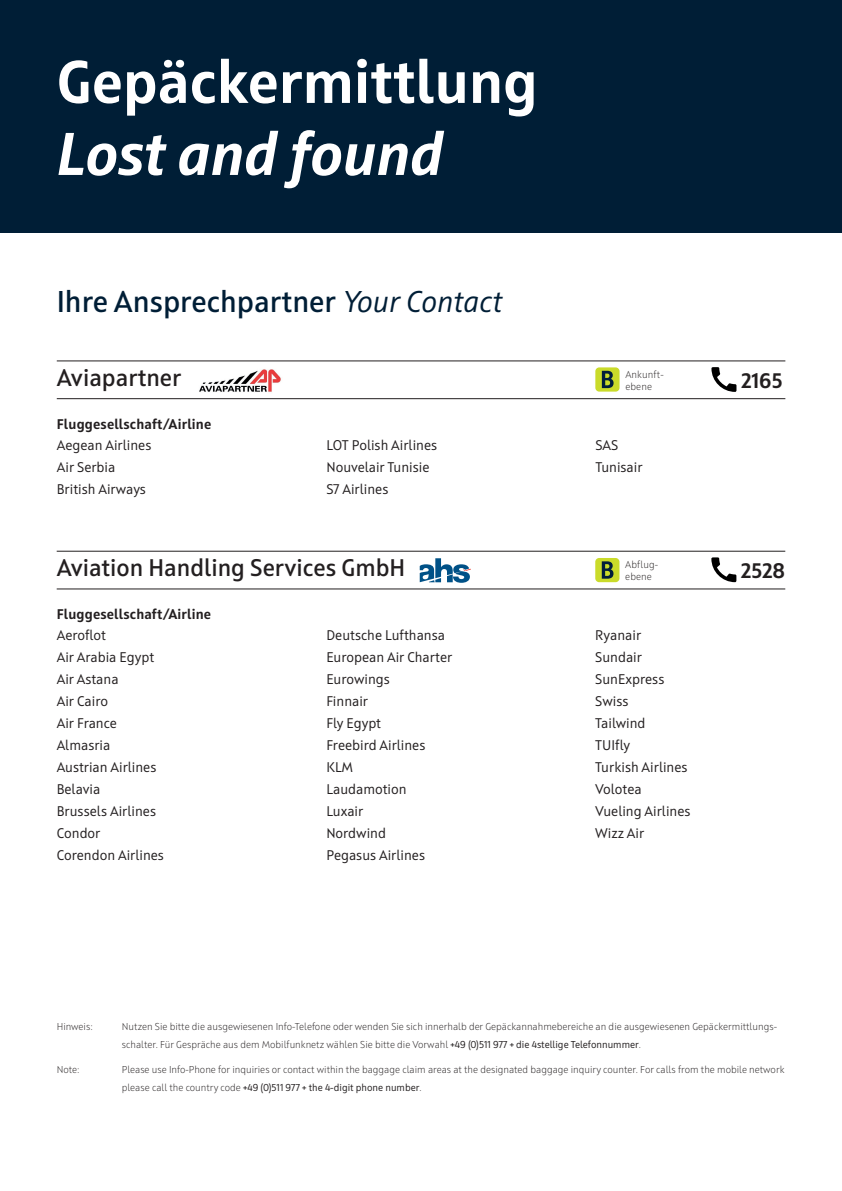
<style>
.page{position:relative;width:842px;height:1191px;background:#fff}
.page>*{position:absolute;margin:0;border:0;box-sizing:border-box;transform-origin:0 0}
.t1{font:700 60px "Squad";color:#fff}
.t2{font:italic 700 60px "Squad";color:#fff}
.t3{font:600 30px "Squad";color:#001e36}
.t4{font:600 24px "Squad";color:#231f20}
.t5{font:700 21px "Squad";color:#231f20}
.t6{font:14px/22px "Squad";color:#231f20}
.t7{font:700 14px "Squad";letter-spacing:.01em;color:#231f20}
.t8{font:300 10px/18px "Squad";color:#231f20}
.s1{font-weight:400;font-style:italic}
.s2{font-weight:400}
</style>
<div class="page">
<div style="left:595px;top:558px;width:24px;height:24px;background:#cadb2a;border-radius:4px"></div>
<svg style="left:602px;top:561px;width:11px;height:17px"></svg>
<div style="left:0;top:0;width:842px;height:232px;background:#001e36"></div>
<svg style="left:420px;top:558px;width:51px;height:25px"></svg>
<hr style="left:57px;top:551px;width:728px;height:1px;background:#231f20">
<hr style="left:57px;top:588px;width:728px;height:1px;background:#231f20">
<svg style="left:711px;top:557px;width:25px;height:25px"></svg>
<div style="left:595px;top:367px;width:24px;height:24px;background:#cadb2a;border-radius:4px"></div>
<svg style="left:602px;top:371px;width:11px;height:17px"></svg>
<img style="left:199px;top:369px;width:82px;height:23px">
<hr style="left:57px;top:360px;width:728px;height:1px;background:#231f20">
<hr style="left:57px;top:398px;width:728px;height:1px;background:#231f20">
<svg style="left:711px;top:367px;width:25px;height:25px"></svg>
<p class="t1" style="left:57px;top:44px;width:483px">Gepäckermittlung</p>
<p class="t2" style="left:57px;top:116px;width:388px">Lost and found</p>
<p class="t3" style="left:57px;top:283px;width:447px">Ihre Ansprechpartner <span class="s1">Your Contact</span></p>
<p class="t4" style="left:57px;top:363px;width:126px">Aviapartner</p>
<p class="t7" style="left:57px;top:415px;width:156px">Fluggesellschaft/Airline</p>
<p class="t8" style="left:625px;top:365px;width:40px">Ankunft-</p>
<p class="t8" style="left:625px;top:377px;width:28px">ebene</p>
<p class="t6" style="left:57px;top:434px;width:96px">Aegean Airlines</p>
<p class="t6" style="left:57px;top:456px;width:60px">Air Serbia</p>
<p class="t6" style="left:57px;top:478px;width:91px">British Airways</p>
<h3 class="t6" style="left:326px;top:434px;width:112px">LOT Polish Airlines<br>Nouvelair Tunisie<br>S7 Airlines</h3>
<h3 class="t6" style="left:595px;top:434px;width:49px">SAS<br>Tunisair</h3>
<p class="t4" style="left:57px;top:553px;width:350px">Aviation Handling Services GmbH</p>
<p class="t7" style="left:57px;top:605px;width:156px">Fluggesellschaft/Airline</p>
<p class="t6" style="left:57px;top:624px;width:51px">Aeroflot</p>
<p class="t6" style="left:57px;top:646px;width:99px">Air Arabia Egypt</p>
<p class="t6" style="left:57px;top:668px;width:63px">Air Astana</p>
<p class="t6" style="left:57px;top:690px;width:53px">Air Cairo</p>
<p class="t6" style="left:57px;top:712px;width:62px">Air France</p>
<p class="t6" style="left:57px;top:734px;width:55px">Almasria</p>
<p class="t6" style="left:57px;top:756px;width:101px">Austrian Airlines</p>
<p class="t6" style="left:57px;top:778px;width:45px">Belavia</p>
<p class="t6" style="left:57px;top:800px;width:101px">Brussels Airlines</p>
<p class="t6" style="left:57px;top:822px;width:45px">Condor</p>
<p class="t6" style="left:57px;top:844px;width:109px">Corendon Airlines</p>
<p class="t6" style="left:326px;top:624px;width:120px">Deutsche Lufthansa</p>
<p class="t6" style="left:326px;top:646px;width:127px">European Air Charter<br>Eurowings</p>
<p class="t6" style="left:326px;top:690px;width:43px">Finnair</p>
<p class="t6" style="left:326px;top:712px;width:56px">Fly Egypt</p>
<p class="t6" style="left:326px;top:734px;width:101px">Freebird Airlines</p>
<p class="t6" style="left:326px;top:756px;width:28px">KLM</p>
<p class="t6" style="left:326px;top:778px;width:82px">Laudamotion</p>
<p class="t6" style="left:326px;top:800px;width:38px">Luxair</p>
<p class="t6" style="left:326px;top:822px;width:61px">Nordwind</p>
<p class="t6" style="left:326px;top:844px;width:100px">Pegasus Airlines</p>
<p class="t8" style="left:625px;top:555px;width:34px">Abflug-</p>
<p class="t8" style="left:625px;top:567px;width:28px">ebene</p>
<p class="t6" style="left:595px;top:624px;width:47px">Ryanair</p>
<p class="t6" style="left:595px;top:646px;width:48px">Sundair</p>
<p class="t6" style="left:595px;top:668px;width:71px">SunExpress</p>
<p class="t6" style="left:595px;top:690px;width:35px">Swiss</p>
<p class="t6" style="left:595px;top:712px;width:52px">Tailwind</p>
<p class="t6" style="left:595px;top:734px;width:36px">TUIfly</p>
<p class="t6" style="left:595px;top:756px;width:94px">Turkish Airlines</p>
<p class="t6" style="left:595px;top:778px;width:97px">Volotea<br>Vueling Airlines</p>
<p class="t6" style="left:595px;top:822px;width:51px">Wizz Air</p>
<p class="t5" style="left:741px;top:367px;width:43px">2165</p>
<p class="t5" style="left:741px;top:557px;width:46px">2528</p>
<p class="t8" style="left:57px;top:1018px;width:38px">Hinweis:</p>
<p class="t8" style="left:122px;top:1018px;width:657px">Nutzen Sie bitte die ausgewiesenen Info-Telefone oder wenden Sie sich innerhalb der Gepäckannahmebereiche an die ausgewiesenen Gepäckermittlungs&shy;schalter. Für Gespräche aus dem Mobilfunknetz wählen Sie bitte die Vorwahl <span class="s2">+49 (0)511 977 + die 4stellige Telefonnummer</span>.</p>
<p class="t8" style="left:57px;top:1061px;width:24px">Note:</p>
<p class="t8" style="left:122px;top:1061px;width:664px">Please use Info-Phone for inquiries or contact within the baggage claim areas at the designated baggage inquiry counter. For calls from the mobile network please call the country code <span class="s2">+49 (0)511 977 + the 4-digit phone number</span>.</p>
</div>
